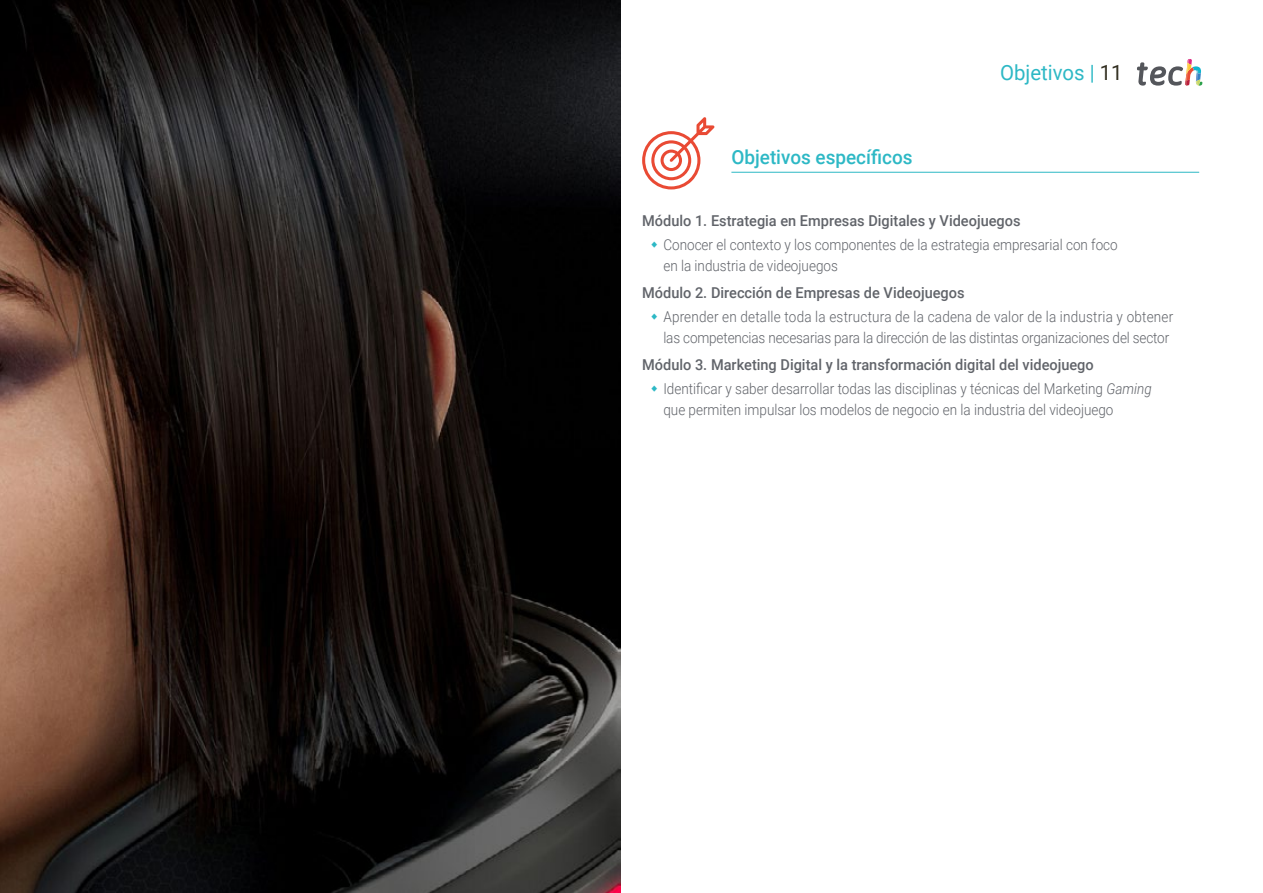
<style>
.page{position:relative;width:1263px;height:893px;background:#fff}
.page>*{position:absolute;margin:0;border:0;box-sizing:border-box;transform-origin:0 0}
.t1{font:21px "Roboto";color:#2db8c5}
.t2{font:500 19.5px "Roboto";color:#2db8c5}
.t3{font:300 15px/21px "Roboto";color:#61646a;scale:.9 1}
.t4{font:500 15px "Roboto";color:#61646a}
.s1{color:#312e20}
.s2{font-weight:500}
.s3{font-style:italic}
</style>
<div class="page">
<svg style="left:1137px;top:59px;width:65px;height:27px"></svg>
<hr style="left:731px;top:172px;width:468px;height:1px;background:#2db8c5">
<svg style="left:642px;top:117px;width:72px;height:72px"></svg>
<img style="left:0;top:0;width:621px;height:893px">
<h2 class="t2" style="left:731px;top:144px;width:183px">Objetivos específicos</h2>
<h1 class="t1" style="left:1000px;top:57px;width:124px">Objetivos | <span class="s1">11</span></h1>
<p class="t4" style="left:642px;top:210px;width:380px">Módulo 1. Estrategia en Empresas Digitales y Videojuegos</p>
<p class="t3" style="left:663px;top:234px;width:506px">Conocer el contexto y los componentes de la estrategia empresarial con foco en la industria de videojuegos</p>
<p class="t4" style="left:642px;top:282px;width:324px">Módulo 2. Dirección de Empresas de Videojuegos</p>
<p class="t3" style="left:663px;top:306px;width:568px">Aprender en detalle toda la estructura de la cadena de valor de la industria y obtener las competencias necesarias para la dirección de las distintas organizaciones del sector</p>
<p class="t3" style="left:663px;top:352px;width:544px;line-height:24.5px;text-indent:-21px"><span class="s2">Módulo 3. Marketing Digital y la transformación digital del videojuego<br></span>Identificar y saber desarrollar todas las disciplinas y técnicas del Marketing <span class="s3">Gaming</span></p>
<p class="t3" style="left:663px;top:399px;width:502px">que permiten impulsar los modelos de negocio en la industria del videojuego</p>
</div>
